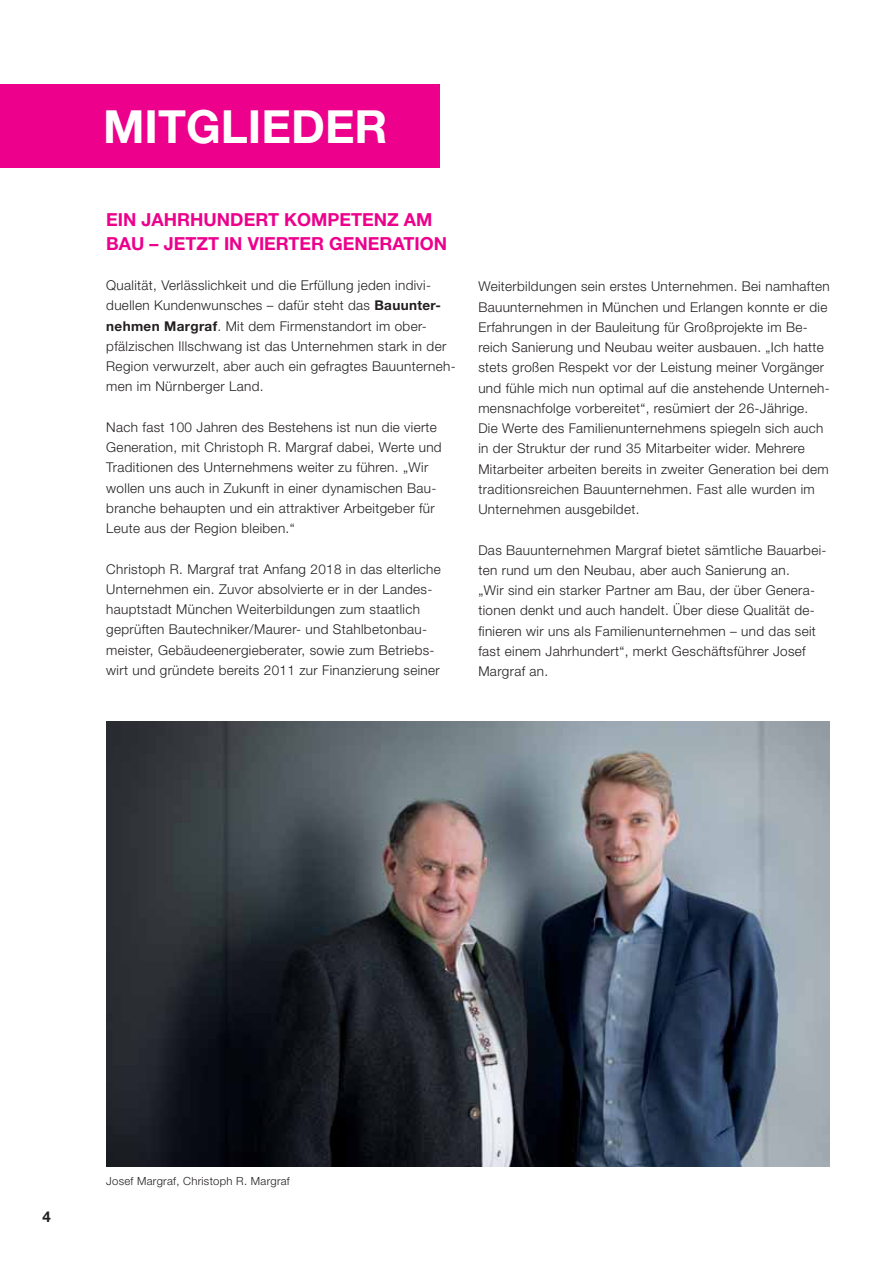
<style>
.page{position:relative;width:893px;height:1263px;background:#fff}
.page>*{position:absolute;margin:0;border:0;box-sizing:border-box;transform-origin:0 0}
.t1{font:700 45.75px "Helvetica Neue";color:#fff}
.t2{font:700 18px/24px "Helvetica Neue";color:#ec008c}
.t3{font:700 15px "Helvetica Neue";color:#231f20}
.t4{font:300 13.5px/20.2px "Helvetica Neue";letter-spacing:.025em;color:#231f20}
.t5{font:300 11.25px "Helvetica Neue";letter-spacing:.025em;color:#231f20}
.s1{font-weight:700}
</style>
<div class="page">
<div style="left:0;top:85px;width:439px;height:83px;background:#ec008c"></div>
<img style="left:106px;top:721px;width:723px;height:446px">
<h1 class="t1" style="left:103px;top:110px;width:286px">MITGLIEDER</h1>
<h2 class="t2" style="left:106px;top:209px;width:342px">EIN JAHRHUNDERT KOMPETENZ AM<br>BAU – JETZT IN VIERTER GENERATION</h2>
<p class="t4" style="left:106px;top:277px;width:351px">Qualität, Verlässlichkeit und die Erfüllung jeden indivi&shy;duellen Kundenwunsches – dafür steht das <span class="s1">Bauunter&shy;nehmen Margraf</span>. Mit dem Firmenstandort im ober&shy;pfälzischen Illschwang ist das Unternehmen stark in der Region verwurzelt, aber auch ein gefragtes Bauunterneh&shy;men im Nürnberger Land.</p>
<p class="t4" style="left:106px;top:418px;width:337px">Nach fast 100 Jahren des Bestehens ist nun die vierte Generation, mit Christoph R. Margraf dabei, Werte und Traditionen des Unternehmens weiter zu führen. „Wir wollen uns auch in Zukunft in einer dynamischen Bau&shy;branche behaupten und ein attraktiver Arbeitgeber für Leute aus der Region bleiben.“</p>
<p class="t4" style="left:106px;top:560px;width:336px">Christoph R. Margraf trat Anfang 2018 in das elterliche Unternehmen ein. Zuvor absolvierte er in der Landes&shy;hauptstadt München Weiterbildungen zum staatlich geprüften Bautechniker/Maurer- und Stahlbetonbau&shy;meister, Gebäudeenergieberater, sowie zum Betriebs&shy;wirt und gründete bereits 2011 zur Finanzierung seiner</p>
<p class="t4" style="left:478px;top:278px;width:353px">Weiterbildungen sein erstes Unternehmen. Bei namhaften Bauunternehmen in München und Erlangen konnte er die Erfahrungen in der Bauleitung für Großprojekte im Be&shy;reich Sanierung und Neubau weiter ausbauen. „Ich hatte stets großen Respekt vor der Leistung meiner Vorgänger und fühle mich nun optimal auf die anstehende Unterneh&shy;mensnachfolge vorbereitet“, resümiert der 26-Jährige.<br>Die Werte des Familienunternehmens spiegeln sich auch in der Struktur der rund 35 Mitarbeiter wider. Mehrere Mitarbeiter arbeiten bereits in zweiter Generation bei dem traditionsreichen Bauunternehmen. Fast alle wurden im Unternehmen ausgebildet.</p>
<p class="t4" style="left:478px;top:541px;width:349px">Das Bauunternehmen Margraf bietet sämtliche Bauarbei&shy;ten rund um den Neubau, aber auch Sanierung an.<br>„Wir sind ein starker Partner am Bau, der über Genera&shy;tionen denkt und auch handelt. Über diese Qualität de&shy;finieren wir uns als Familienunternehmen – und das seit fast einem Jahrhundert“, merkt Geschäftsführer Josef Margraf an.</p>
<p class="t3" style="left:43px;top:1211px;width:10px">4</p>
<p class="t5" style="left:106px;top:1177px;width:185px">Josef Margraf, Christoph R. Margraf</p>
</div>
